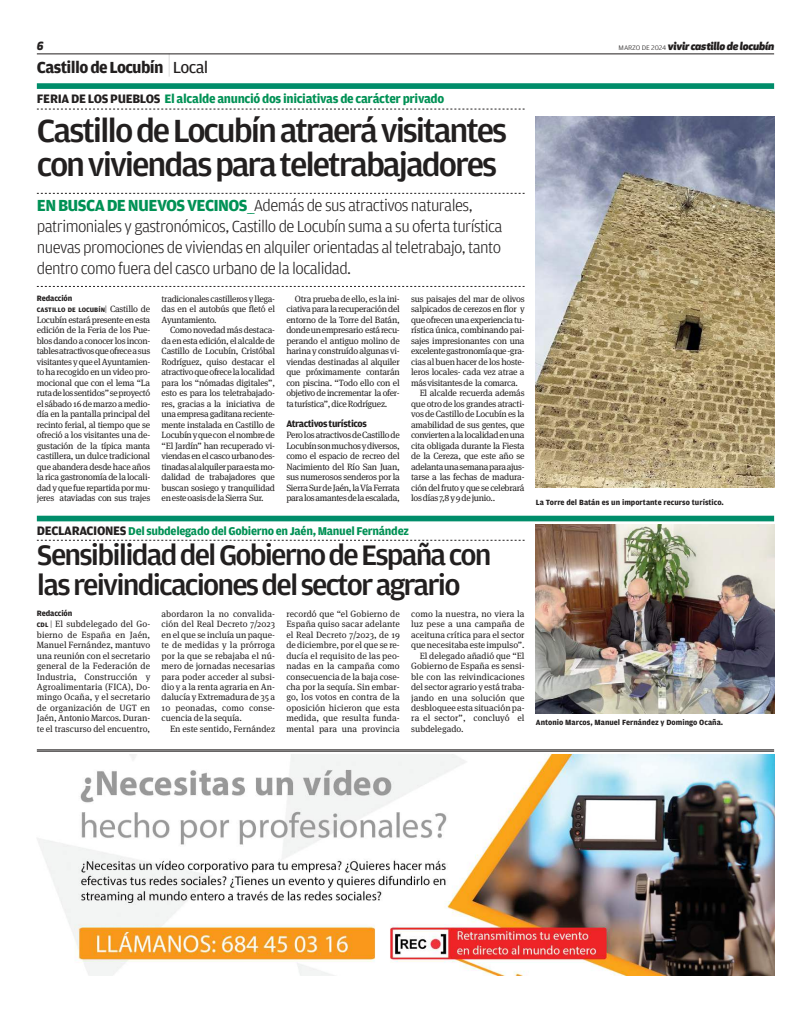
<style>
.page{position:relative;width:811px;height:1021px;background:#fff}
.page>*{position:absolute;margin:0;border:0;box-sizing:border-box;transform-origin:0 0}
.t1{font:500 34px/34px "Amplitude";letter-spacing:-.06em;color:#221f1f;scale:1.05 1}
.t2{font:500 30px/30px "Amplitude";letter-spacing:-.06em;color:#221f1f;scale:1.05 1}
.t3{font:300 17px/20.8px "Amplitude";letter-spacing:-.035em;color:#221f1f}
.t4{font:700 17px "Amplitude";letter-spacing:-.035em;color:#221f1f}
.t5{font:700 13px "Amplitude";letter-spacing:-.025em;color:#009155}
.t6{font:700 12px "Amplitude";letter-spacing:-.025em;color:#009155}
.t7{font:italic 800 11px "Apex New";letter-spacing:-.01em;color:#221f1f}
.t8{font:700 10px "Amplitude";letter-spacing:-.035em;color:#221f1f}
.t9{font:9.1px/10.5px "Meta Serif OT";letter-spacing:-.02em;color:#221f1f;text-align:justify}
.t10{font:9.1px "Meta Serif OT";letter-spacing:.01em;color:#221f1f}
.t11{font:9.1px "Meta Serif OT";color:#221f1f}
.t12{font:9.1px "Meta Serif OT";letter-spacing:.005em;color:#221f1f}
.t13{font:700 8.2px "Amplitude";letter-spacing:-.015em;color:#221f1f}
.t14{font:700 8px "Amplitude";color:#221f1f}
.t15{font:700 6.8px "Amplitude";letter-spacing:.01em;color:#221f1f}
.s1{font-family:"Amplitude";font-weight:300;font-style:normal;font-size:7px}
.s2{font-family:"Apex New";font-weight:100;font-size:23px}
.s3{font-weight:400}
.s4{color:#221f1f}
.s5{font-weight:700;color:#009155}
.s6{color:#009155}
.s7{font-weight:300;font-size:9.1px}
.s8{font-family:"Meta Serif OT";font-weight:400;font-size:9.1px}
.s9{font-size:13px;color:#221f1f}
.s10{font-family:"Amplitude";font-weight:700;font-size:6.8px}
.s11{font-family:"Amplitude";font-weight:300}
</style>
<div class="page">
<hr style="left:37px;top:54px;width:737px;height:1px;background:#221f1f">
<div style="left:37px;top:83px;width:737px;height:6px;background:#008d6a"></div>
<svg style="left:37px;top:109px;width:487px;height:1px"></svg>
<svg style="left:37px;top:193px;width:487px;height:1px"></svg>
<svg style="left:37px;top:286px;width:487px;height:1px"></svg>
<div style="left:37px;top:515px;width:737px;height:6px;background:#008d6a"></div>
<img style="left:536px;top:524px;width:238px;height:189px">
<svg style="left:37px;top:540px;width:487px;height:1px"></svg>
<img style="left:536px;top:117px;width:238px;height:370px">
<hr style="left:37px;top:749px;width:737px;height:1px;background:#221f1f">
<hr style="left:37px;top:750px;width:737px;height:1px;background:#221f1f">
<img style="left:37px;top:755px;width:737px;height:220px">
<p class="t7" style="left:37px;top:39px;width:8px">6</p>
<p class="t7" style="left:618px;top:39px;width:157px"><span class="s1">MARZO DE 2024</span> vivir castillo delocubín</p>
<h3 class="t4" style="left:37px;top:58px;width:173px">CastillodeLocubín <span class="s2">|</span> <span class="s3">Local</span></h3>
<h1 class="t1" style="left:37px;top:115px;width:449px">CastillodeLocubínatraerávisitantes conviviendasparateletrabajadores</h1>
<h3 class="t5" style="left:37px;top:92px;width:409px"><span class="s4">FERIA DE LOS PUEBLOS</span> El alcalde anunció dos iniciativas de carácter privado</h3>
<p class="t3" style="left:37px;top:196px;width:467px"><span class="s5">ENBUSCADENUEVOSVECINOS</span><span class="s6">__</span>Además de sus atractivos naturales, patrimoniales y gastronómicos, Castillo de Locubín suma a su oferta turística nuevas promociones de viviendas en alquiler orientadas al teletrabajo, tanto dentro como fuera del casco urbano de la localidad.</p>
<p class="t9" style="left:162px;top:294px;width:115px">tradicionales castilleros y llega&shy;das en el autobús que fletó el Ayuntamiento.</p>
<p class="t9" style="left:162px;top:325px;width:115px;text-indent:9px">Como novedad más destaca&shy;da en esta edición, el alcalde de Castillo de Locubín, Cristóbal Rodríguez, quiso destacar el atractivoqueofrecelalocalidad para los “nómadas digitales”, esto es para los teletrabajado&shy;res, gracias a la iniciativa de unaempresa gaditana reciente&shy;mente instalada en Castillo de Locubínyquecon elnombrede “El Jardín” han recuperado vi&shy;viendasenel casco urbano des&shy;tinadasalalquilerparaestamo&shy;dalidad de trabajadores que buscan sosiego y tranquilidad enesteoasisdelaSierra Sur.</p>
<p class="t13" style="left:37px;top:293px;width:37px">Redacción</p>
<p class="t15" style="left:37px;top:306px;width:115px">CASTILLO DE LOCUBÍN<span class="s7">|</span> <span class="s8">Castillo de</span></p>
<p class="t9" style="left:37px;top:315px;width:115px">Locubín estará presente en esta edición de la Feria de los Pue&shy;blos dando a conocer los incon&shy;tablesatractivosqueofreceasus visitantes y que el Ayuntamien&shy;to ha recogido en un video pro&shy;mocional que con el lema “La rutadelossentidos”seproyectó el sábado 16 de marzo a medio&shy;día en la pantalla principal del recinto ferial, al tiempo que se ofreció a los visitantes una de&shy;gustación de la típica manta castillera, un dulce tradicional que abandera desde hace años la rica gastronomía de la locali&shy;dad y que fue repartida por mu&shy;jeres ataviadas con sus trajes</p>
<p class="t9" style="left:286px;top:294px;width:115px;text-indent:9px">Otra prueba de ello, es la ini&shy;ciativa para la recuperación del entorno de la Torre del Batán, dondeunempresario estárecu&shy;perando el antiguo molino de harina y construído algunas vi&shy;viendas destinadas al alquiler que próximamente contarán con piscina. “Todo ello con el objetivo de incrementar la ofer&shy;ta turística”,diceRodríguez.</p>
<p class="t8" style="left:286px;top:418px;width:82px">Atractivosturísticos</p>
<p class="t9" style="left:286px;top:430px;width:115px">PerolosatractivosdeCastillode Locubínsonmuchosydiversos, como el espacio de recreo del Nacimiento del Río San Juan, sus numerosos senderos por la SierraSurde Jaén,laVíaFerrata paralosamantesdelaescalada,</p>
<p class="t9" style="left:411px;top:294px;width:115px">sus paisajes del mar de olivos</p>
<p class="t9" style="left:411px;top:304px;width:115px">salpicados de cerezos en flor y</p>
<p class="t9" style="left:411px;top:315px;width:115px">que ofrecen unaexperiencia tu-</p>
<p class="t9" style="left:411px;top:325px;width:115px">rística única, combinando pai-</p>
<p class="t9" style="left:411px;top:336px;width:115px">sajes impresionantes con una</p>
<p class="t9" style="left:411px;top:346px;width:115px">excelentegastronomíaque-gra-</p>
<p class="t9" style="left:411px;top:357px;width:115px">cias al buen hacer de los hoste-</p>
<p class="t9" style="left:411px;top:367px;width:115px">leros locales- cada vez atrae a</p>
<p class="t9" style="left:411px;top:378px;width:108px">más visitantesde la comarca.</p>
<p class="t9" style="left:420px;top:388px;width:106px">El alcalde recuerda además</p>
<p class="t9" style="left:411px;top:399px;width:115px">que otro de los grandes atracti-</p>
<p class="t9" style="left:411px;top:409px;width:115px">vos de Castillo de Locubín es la</p>
<p class="t9" style="left:411px;top:420px;width:115px">amabilidad de sus gentes, que</p>
<p class="t9" style="left:411px;top:430px;width:115px">conviertenalalocalidadenuna</p>
<p class="t9" style="left:411px;top:441px;width:115px">cita obligada durante la Fiesta</p>
<p class="t9" style="left:411px;top:451px;width:115px">de la Cereza, que este año se</p>
<p class="t9" style="left:411px;top:462px;width:115px">adelantaunasemanaparaajus-</p>
<p class="t9" style="left:411px;top:472px;width:115px">tarse a las fechas de madura-</p>
<p class="t9" style="left:411px;top:483px;width:115px">ción del fruto y que se celebrará</p>
<p class="t9" style="left:411px;top:493px;width:86px">losdías7,8 y9dejunio..</p>
<h3 class="t6" style="left:37px;top:524px;width:373px"><span class="s9">DECLARACIONES</span> Del subdelegado del Gobierno en Jaén, Manuel Fernández</h3>
<h2 class="t2" style="left:37px;top:541px;width:434px">SensibilidaddelGobiernodeEspañacon lasreivindicacionesdelsectoragrario</h2>
<p class="t13" style="left:37px;top:608px;width:37px">Redacción</p>
<p class="t9" style="left:37px;top:619px;width:115px"><span class="s10">CDL</span> <span class="s11">|</span> El subdelegado del Go&shy;bierno de España en Jaén, Manuel Fernández, mantuvo una reunión con el secretario general de la Federación de Industria, Construcción y Agroalimentaria (FICA), Do&shy;mingo Ocaña, y el secretario de organización de UGT en Jaén, Antonio Marcos. Duran&shy;te el trascurso del encuentro,</p>
<p class="t9" style="left:162px;top:608px;width:115px">abordaron la no convalida&shy;ción del Real Decreto 7/2023 en el que se incluía un paque&shy;te de medidas y la prórroga por la que se rebajaba el nú&shy;mero de jornadas necesarias para poder acceder al subsi&shy;dio y a la renta agraria en An&shy;dalucía y Extremadura de 35 a 10 peonadas, como conse&shy;cuencia de la sequía.</p>
<p class="t12" style="left:170px;top:725px;width:106px">En este sentido, Fernández</p>
<p class="t9" style="left:286px;top:608px;width:115px">recordó que “el Gobierno de España quiso sacar adelante el Real Decreto 7/2023, de 19 de diciembre, por el que se re&shy;ducía el requisito de las peo&shy;nadas en la campaña como consecuencia de la baja cose&shy;cha por la sequía. Sin embar&shy;go, los votos en contra de la oposición hicieron que esta medida, que resulta funda&shy;mental para una provincia</p>
<p class="t10" style="left:411px;top:609px;width:115px">como la nuestra, no viera la</p>
<p class="t10" style="left:411px;top:620px;width:115px">luz pese a una campaña de</p>
<p class="t11" style="left:411px;top:630px;width:115px">aceituna crítica para el sector</p>
<p class="t9" style="left:411px;top:640px;width:115px">que necesitaba esteimpulso”.</p>
<p class="t11" style="left:420px;top:651px;width:106px">El delegado añadió que “El</p>
<p class="t11" style="left:411px;top:662px;width:115px">Gobierno de España es sensi-</p>
<p class="t10" style="left:411px;top:672px;width:115px">ble con las reivindicaciones</p>
<p class="t9" style="left:411px;top:682px;width:115px">del sector agrario y está traba-</p>
<p class="t10" style="left:411px;top:693px;width:115px">jando en una solución que</p>
<p class="t11" style="left:411px;top:704px;width:115px">desbloquee esta situación pa-</p>
<p class="t10" style="left:411px;top:714px;width:115px">ra el sector”, concluyó el</p>
<p class="t11" style="left:411px;top:725px;width:54px">subdelegado.</p>
<p class="t14" style="left:536px;top:498px;width:189px">La Torre del Batán es un importante recurso turístico.</p>
<p class="t14" style="left:536px;top:718px;width:189px">Antonio Marcos, Manuel Fernández y Domingo Ocaña.</p>
</div>
